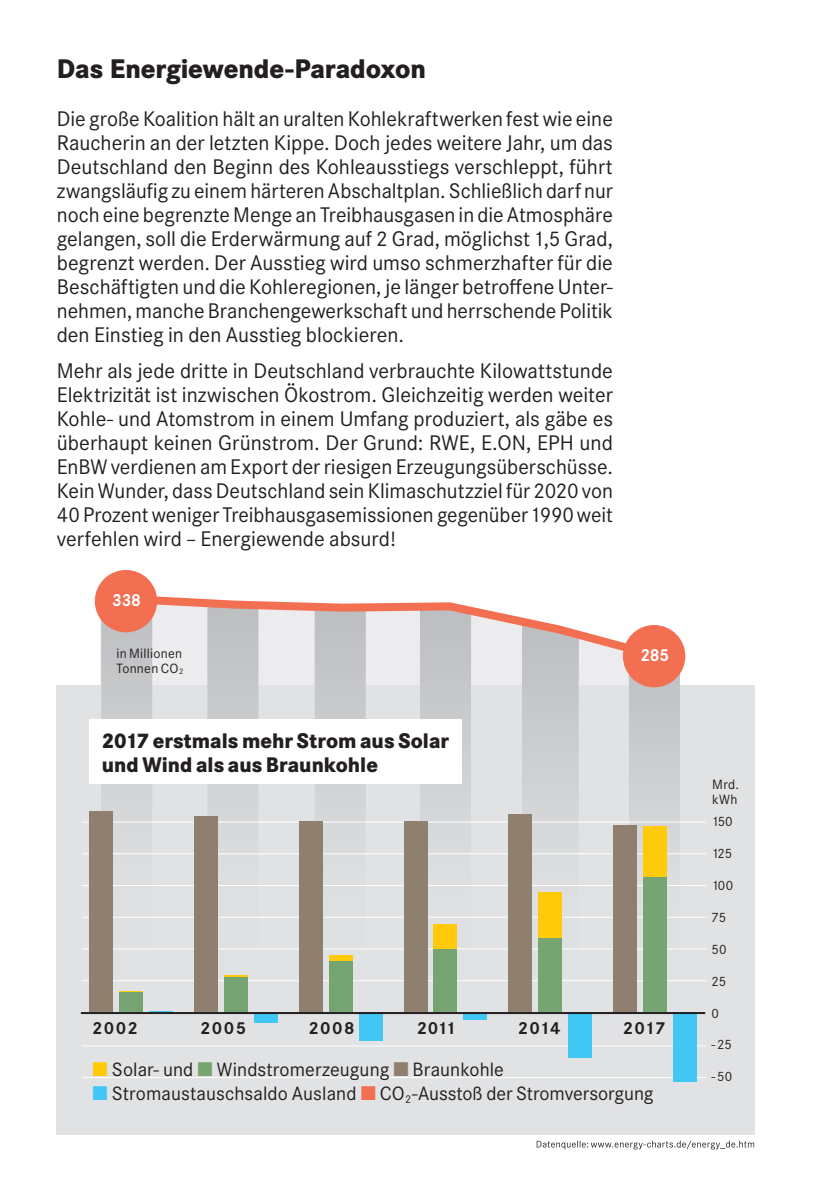
<style>
.page{position:relative;width:840px;height:1191px;background:#fff}
.page>*{position:absolute;margin:0;border:0;box-sizing:border-box;transform-origin:0 0}
.t1{font:800 28px "Corporate S";letter-spacing:-.005em;color:#231f20;scale:.93 1}
.t2{font:22px/24px "Corporate S";color:#231f20;text-align:justify}
.t3{font:800 22px/24px "Corporate S";color:#231f20;scale:.93 1}
.t4{font:20px "Corporate S";letter-spacing:.005em;color:#231f20}
.t5{font:700 18px "Corporate S";letter-spacing:.065em;color:#231f20}
.t6{font:700 18px "Corporate S";letter-spacing:-.01em;color:#fff;scale:.95 1}
.t7{font:14px/15px "Corporate S";letter-spacing:.015em;color:#231f20}
.s1{font-size:8.2px}
.s2{color:#feca0a}
.s3{color:#77a571}
.s4{color:#8f7f6f}
.s5{color:#40c7f4}
.s6{color:#f36f51}
</style>
<div class="page">
<div style="left:57px;top:685px;width:697px;height:449px;background:#e1e2e4"></div>
<svg style="left:314px;top:670px;width:51px;height:342px"></svg>
<svg style="left:419px;top:670px;width:52px;height:342px"></svg>
<svg style="left:521px;top:670px;width:57px;height:342px"></svg>
<svg style="left:628px;top:675px;width:51px;height:337px"></svg>
<svg style="left:536px;top:1140px;width:217px;height:9px"></svg>
<hr style="left:82px;top:1045px;width:623px;height:1px;background:#fff">
<hr style="left:82px;top:1077px;width:623px;height:1px;background:#fff">
<hr style="left:82px;top:980px;width:623px;height:1px;background:#fff">
<hr style="left:82px;top:948px;width:623px;height:1px;background:#fff">
<hr style="left:82px;top:916px;width:623px;height:1px;background:#fff">
<hr style="left:82px;top:885px;width:623px;height:1px;background:#fff">
<hr style="left:82px;top:853px;width:623px;height:1px;background:#fff">
<hr style="left:82px;top:821px;width:623px;height:1px;background:#fff">
<div style="left:89px;top:811px;width:24px;height:201px;background:#8f7f6f"></div>
<svg style="left:101px;top:670px;width:71px;height:342px"></svg>
<div style="left:194px;top:816px;width:23px;height:196px;background:#8f7f6f"></div>
<div style="left:254px;top:1012px;width:23px;height:10px;background:#40c7f4"></div>
<svg style="left:207px;top:670px;width:51px;height:353px"></svg>
<div style="left:299px;top:821px;width:23px;height:191px;background:#8f7f6f"></div>
<div style="left:359px;top:1012px;width:23px;height:28px;background:#40c7f4"></div>
<div style="left:329px;top:955px;width:23px;height:57px;background:#77a571"></div>
<div style="left:329px;top:955px;width:23px;height:5px;background:#feca0a"></div>
<div style="left:403px;top:821px;width:24px;height:191px;background:#8f7f6f"></div>
<div style="left:463px;top:1012px;width:23px;height:8px;background:#40c7f4"></div>
<div style="left:433px;top:924px;width:24px;height:88px;background:#77a571"></div>
<div style="left:433px;top:924px;width:24px;height:25px;background:#feca0a"></div>
<div style="left:508px;top:814px;width:23px;height:198px;background:#8f7f6f"></div>
<div style="left:568px;top:1012px;width:23px;height:45px;background:#40c7f4"></div>
<div style="left:538px;top:892px;width:23px;height:120px;background:#77a571"></div>
<div style="left:538px;top:892px;width:23px;height:46px;background:#feca0a"></div>
<div style="left:613px;top:825px;width:23px;height:187px;background:#8f7f6f"></div>
<div style="left:673px;top:1012px;width:23px;height:69px;background:#40c7f4"></div>
<div style="left:643px;top:826px;width:23px;height:186px;background:#77a571"></div>
<div style="left:643px;top:826px;width:23px;height:51px;background:#feca0a"></div>
<hr style="left:81px;top:1012px;width:623px;height:2px;background:#231f20">
<div style="left:89px;top:719px;width:372px;height:65px;background:#fff"></div>
<svg style="left:94px;top:590px;width:590px;height:80px"></svg>
<div style="left:622px;top:625px;width:63px;height:62px;background:#f36f51;border-radius:50%"></div>
<div style="left:95px;top:570px;width:62px;height:62px;background:#f36f51;border-radius:50%"></div>
<p class="t1" style="left:57px;top:52px;width:398px">Das Energiewende-Paradoxon</p>
<p class="t2" style="left:57px;top:107px;width:557px">Die große Koalition hält an uralten Kohlekraftwerken fest wie eine Raucherin an der letzten Kippe. Doch jedes weitere Jahr, um das Deutschland den Beginn des Kohleausstiegs verschleppt, führt zwangsläufig zu einem härteren Abschaltplan. Schließlich darf nur noch eine begrenzte Menge an Treibhausgasen in die Atmosphäre gelangen, soll die Erderwärmung auf 2 Grad, möglichst 1,5 Grad, begrenzt werden. Der Ausstieg wird umso schmerzhafter für die Beschäftigten und die Kohleregionen, je länger betroffene Unter&shy;nehmen, manche Branchengewerkschaft und herrschende Politik den Einstieg in den Ausstieg blockieren.</p>
<p class="t2" style="left:57px;top:359px;width:557px">Mehr als jede dritte in Deutschland verbrauchte Kilowattstunde Elektrizität ist inzwischen Ökostrom. Gleichzeitig werden weiter Kohle- und Atomstrom in einem Umfang produziert, als gäbe es überhaupt keinen Grünstrom. Der Grund: RWE, E.ON, EPH und EnBW verdienen am Export der riesigen Erzeugungsüberschüsse.<br>Kein Wunder, dass Deutschland sein Klimaschutzziel für 2020 von 40 Prozent weniger Treibhausgasemissionen gegenüber 1990 weit verfehlen wird – Energiewende absurd!</p>
<p class="t6" style="left:112px;top:589px;width:32px">338</p>
<p class="t7" style="left:116px;top:646px;width:68px">in Millionen<br>Tonnen CO<span class="s1">2</span></p>
<p class="t3" style="left:102px;top:729px;width:374px">2017 erstmals mehr Strom aus Solar und Wind als aus Braunkohle</p>
<p class="t6" style="left:640px;top:644px;width:32px">285</p>
<p class="t5" style="left:92px;top:1018px;width:47px">2002</p>
<p class="t5" style="left:200px;top:1018px;width:48px">2005</p>
<p class="t5" style="left:308px;top:1018px;width:48px">2008</p>
<p class="t5" style="left:416px;top:1018px;width:41px">2011</p>
<p class="t5" style="left:517px;top:1018px;width:44px">2014</p>
<p class="t5" style="left:622px;top:1018px;width:44px">2017</p>
<p class="t4" style="left:93px;top:1058px;width:412px"><span class="s2">■</span> Solar- und <span class="s3">■</span> Windstromerzeugung <span class="s4">■</span> Braunkohle</p>
<p class="t4" style="left:93px;top:1082px;width:562px"><span class="s5">■</span> Stromaustauschsaldo Ausland <span class="s6">■</span> CO<sub>2</sub>-Ausstoß der Stromversorgung</p>
<p class="t7" style="left:711px;top:777px;width:28px">Mrd. kWh</p>
<p class="t7" style="left:711px;top:814px;width:23px">150</p>
<p class="t7" style="left:711px;top:846px;width:22px">125</p>
<p class="t7" style="left:711px;top:878px;width:23px">100</p>
<p class="t7" style="left:711px;top:909px;width:16px">75</p>
<p class="t7" style="left:711px;top:941px;width:17px">50</p>
<p class="t7" style="left:711px;top:973px;width:16px">25</p>
<p class="t7" style="left:711px;top:1005px;width:9px">0</p>
<p class="t7" style="left:711px;top:1037px;width:22px">-25</p>
<p class="t7" style="left:711px;top:1069px;width:22px">-50</p>
</div>
